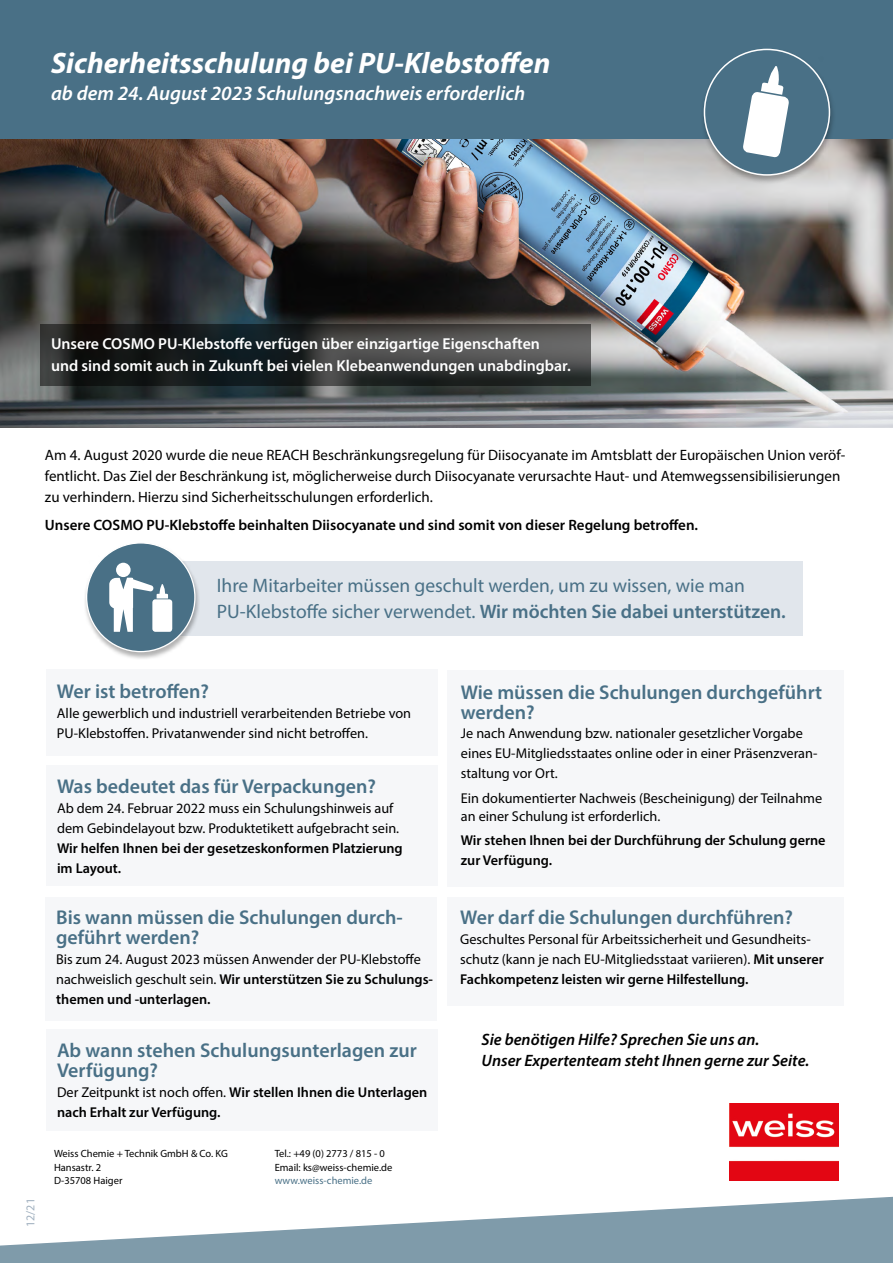
<style>
.page{position:relative;width:893px;height:1263px;background:#fff}
.page>*{position:absolute;margin:0;border:0;box-sizing:border-box;transform-origin:0 0}
.t1{font:italic 700 29.7px "Myriad Pro";color:#fff}
.t2{font:italic 600 20.25px "Myriad Pro";color:#fff}
.t3{font:600 19.95px/20px "Myriad Pro";color:#497086}
.t4{font:19.5px/26px "Myriad Pro";color:#497086}
.t5{font:italic 600 16.5px/21px "Myriad Pro";color:#000}
.t6{font:600 15.9px/22.5px "Myriad Pro";color:#fff}
.t7{font:15px/21px "Myriad Pro";color:#000}
.t8{font:600 15px "Myriad Pro";color:#000}
.t9{font:14.25px/20px "Myriad Pro";color:#000}
.t10{font:600 14.25px/20px "Myriad Pro";color:#000}
.t11{font:12px "Myriad Pro";color:#a0b0bf}
.t12{font:10.5px/13.5px "Myriad Pro";color:#000}
.t13{font:10.5px "Myriad Pro";color:#497086}
.s1{font-weight:600}
.s2{font-weight:400}
</style>
<div class="page">
<img style="left:0;top:138px;width:893px;height:289px">
<div style="left:0;top:0;width:893px;height:138px;background:#497086"></div>
<div style="left:699px;top:48px;width:137px;height:137px;background:#000;opacity:.3"></div>
<div style="left:704px;top:49px;width:125px;height:126px;background:#497086;border-radius:50%"></div>
<svg style="left:743px;top:66px;width:46px;height:92px"></svg>
<img style="left:729px;top:1103px;width:110px;height:77px">
<svg style="left:0;top:1196px;width:893px;height:67px"></svg>
<div style="left:168px;top:561px;width:635px;height:75px;background:#e1e6ec"></div>
<div style="left:83px;top:542px;width:117px;height:118px;background:#000;opacity:.3"></div>
<div style="left:87px;top:543px;width:108px;height:109px;background:#497086;border-radius:50%"></div>
<div style="left:116px;top:563px;width:15px;height:14px;background:#fff;border-radius:50%"></div>
<div style="left:152px;top:599px;width:20px;height:33px;background:#fff;border-radius:3px"></div>
<svg style="left:109px;top:578px;width:59px;height:54px"></svg>
<div style="left:447px;top:897px;width:397px;height:108px;background:#f5f7f9"></div>
<div style="left:447px;top:670px;width:397px;height:216px;background:#f5f7f9"></div>
<div style="left:46px;top:670px;width:391px;height:86px;background:#f5f7f9"></div>
<div style="left:46px;top:765px;width:391px;height:121px;background:#f5f7f9"></div>
<div style="left:45px;top:897px;width:392px;height:123px;background:#f5f7f9"></div>
<svg style="left:40px;top:324px;width:551px;height:61px;background:#2e3031"></svg>
<div style="left:46px;top:1030px;width:391px;height:101px;background:#f5f7f9"></div>
<h1 class="t1" style="left:51px;top:44px;width:501px">Sicherheitsschulung bei PU-Klebstoffen</h1>
<h2 class="t2" style="left:51px;top:81px;width:476px">ab dem 24. August 2023 Schulungsnachweis erforderlich</h2>
<p class="t6" style="left:51px;top:331px;width:521px">Unsere COSMO PU-Klebstoffe verfügen über einzigartige Eigenschaften und sind somit auch in Zukunft bei vielen Klebeanwendungen unabdingbar.</p>
<p class="t7" style="left:45px;top:444px;width:802px">Am 4. August 2020 wurde die neue REACH Beschränkungsregelung für Diisocyanate im Amtsblatt der Europäischen Union veröf&shy;fentlicht. Das Ziel der Beschränkung ist, möglicherweise durch Diisocyanate verursachte Haut- und Atemwegssensibilisierungen zu verhindern. Hierzu sind Sicherheitsschulungen erforderlich.</p>
<p class="t8" style="left:45px;top:516px;width:655px">Unsere COSMO PU-Klebstoffe beinhalten Diisocyanate und sind somit von dieser Regelung betroffen.</p>
<h3 class="t4" style="left:217px;top:572px;width:571px">Ihre Mitarbeiter müssen geschult werden, um zu wissen, wie man<br>PU-Klebstoffe sicher verwendet. <span class="s1">Wir möchten Sie dabei unterstützen.</span></h3>
<p class="t11" style="left:23px;top:1227px;width:30px;rotate:-90deg">12/21</p>
<h3 class="t3" style="left:57px;top:681px;width:154px">Wer ist betroffen?</h3>
<p class="t9" style="left:57px;top:703px;width:356px">Alle gewerblich und industriell verarbeitenden Betriebe von<br>PU-Klebstoffen. Privatanwender sind nicht betroffen.</p>
<h3 class="t3" style="left:57px;top:776px;width:321px">Was bedeutet das für Verpackungen?</h3>
<p class="t9" style="left:57px;top:798px;width:344px">Ab dem 24. Februar 2022 muss ein Schulungshinweis auf dem Gebindelayout bzw. Produktetikett aufgebracht sein.</p>
<p class="t10" style="left:57px;top:838px;width:347px">Wir helfen Ihnen bei der gesetzeskonformen Platzierung im Layout.</p>
<h3 class="t3" style="left:56px;top:907px;width:348px">Bis wann müssen die Schulungen durch&shy;geführt werden?</h3>
<p class="t9" style="left:56px;top:949px;width:378px">Bis zum 24. August 2023 müssen Anwender der PU-Klebstoffe nachweislich geschult sein. <span class="s1">Wir unterstützen Sie zu Schulungs&shy;themen und -unterlagen.</span></p>
<h3 class="t3" style="left:57px;top:1040px;width:361px">Ab wann stehen Schulungsunterlagen zur<br>Verfügung?</h3>
<p class="t10" style="left:57px;top:1082px;width:372px"><span class="s2">Der Zeitpunkt ist noch offen.</span> Wir stellen Ihnen die Unterlagen nach Erhalt zur Verfügung.</p>
<p class="t12" style="left:54px;top:1147px;width:175px">Weiss Chemie + Technik GmbH &amp; Co. KG<br>Hansastr. 2<br>D-35708 Haiger</p>
<p class="t12" style="left:275px;top:1147px;width:119px">Tel.: +49 (0) 2773 / 815 - 0<br>Email: ks@weiss-chemie.de</p>
<p class="t13" style="left:275px;top:1174px;width:99px">www.weiss-chemie.de</p>
<h3 class="t3" style="left:461px;top:681px;width:363px">Wie müssen die Schulungen durchgeführt werden?</h3>
<p class="t9" style="left:461px;top:723px;width:358px">Je nach Anwendung bzw. nationaler gesetzlicher Vorgabe eines EU-Mitgliedsstaates online oder in einer Präsenzveran&shy;staltung vor Ort.</p>
<p class="t9" style="left:461px;top:788px;width:363px;line-height:18.6px">Ein dokumentierter Nachweis (Bescheinigung) der Teilnahme an einer Schulung ist erforderlich.</p>
<p class="t10" style="left:461px;top:830px;width:366px">Wir stehen Ihnen bei der Durchführung der Schulung gerne zur Verfügung.</p>
<h3 class="t3" style="left:460px;top:907px;width:334px">Wer darf die Schulungen durchführen?</h3>
<p class="t9" style="left:460px;top:929px;width:365px">Geschultes Personal für Arbeitssicherheit und Gesundheits&shy;schutz (kann je nach EU-Mitgliedsstaat variieren). <span class="s1">Mit unserer<br>Fachkompetenz leisten wir gerne Hilfestellung.</span></p>
<p class="t5" style="left:482px;top:1029px;width:329px">Sie benötigen Hilfe? Sprechen Sie uns an.<br>Unser Expertenteam steht Ihnen gerne zur Seite.</p>
</div>
